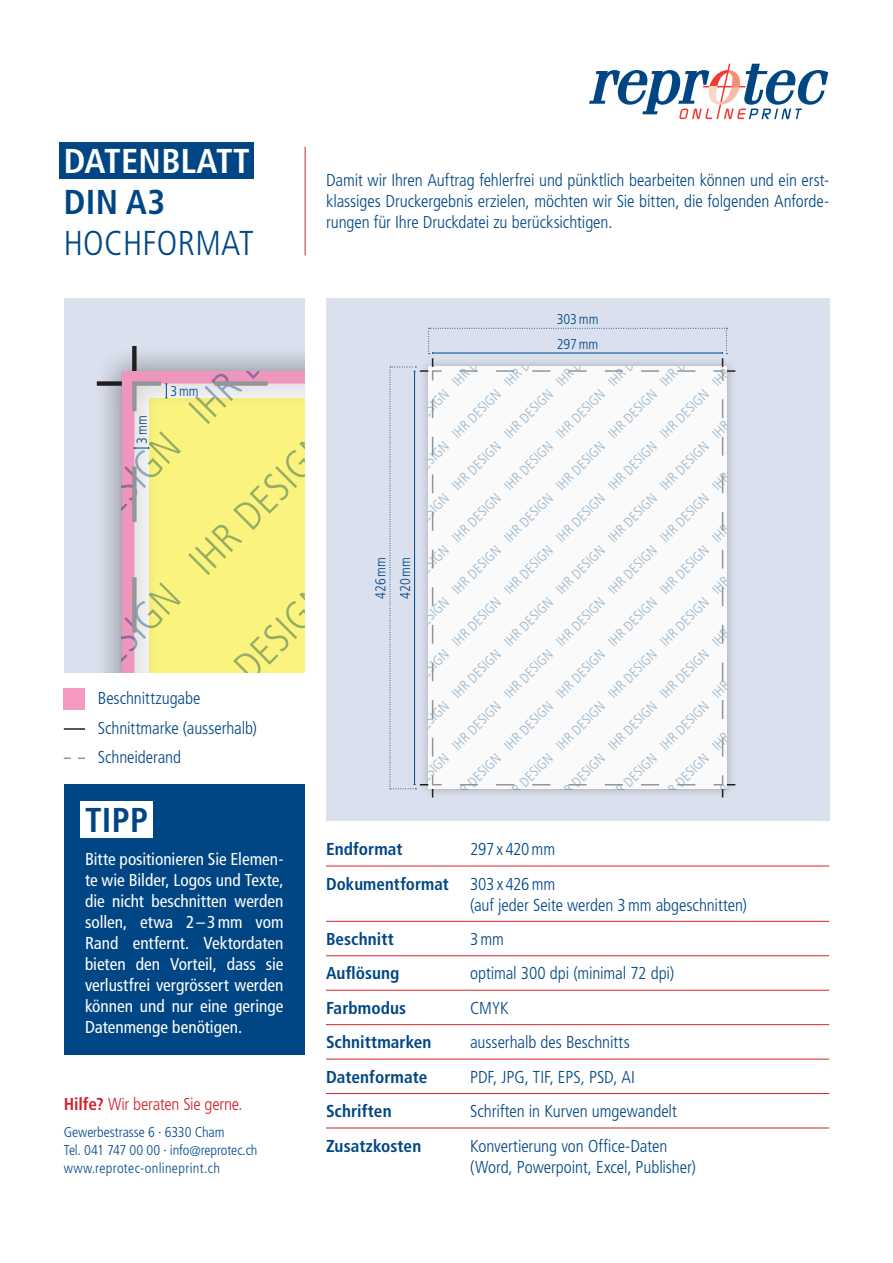
<style>
.page{position:relative;width:893px;height:1263px;background:#fff}
.page>*{position:absolute;margin:0;border:0;box-sizing:border-box;transform-origin:0 0}
.Absatzformat_1{font:700 condensed 34.5px "Frutiger LT Pro";letter-spacing:.01em;color:#fff}
.t1{font:300 condensed 34.5px "Frutiger LT Pro";letter-spacing:.01em;color:#004684}
.Absatzformat_3{font:700 condensed 34.5px "Frutiger LT Pro";letter-spacing:.01em;color:#004684}
.Absatzformat_2{font:300 condensed 17.25px/21px "Frutiger LT Pro";letter-spacing:-.005em;color:#004684}
.t2{font:condensed 17.25px/21px "Frutiger LT Pro";color:#fff;text-align:justify}
.Absatzformat_2-2{font:700 condensed 17.25px "Frutiger LT Pro";letter-spacing:.005em;color:#004684}
.t3{font:300 condensed 17.25px "Frutiger LT Pro";letter-spacing:-.015em;color:#d1232a}
.t4{font:300 condensed 14.25px "Frutiger LT Pro";color:#004a8d}
.t5{font:300 condensed 14.25px "Frutiger LT Pro";letter-spacing:.025em;color:#004a8d}
.t6{font:300 condensed 14.25px "Frutiger LT Pro";color:#004684}
.s1{font-weight:700}
</style>
<div class="page">
<svg style="left:589px;top:64px;width:239px;height:55px"></svg>
<div style="left:60px;top:142px;width:194px;height:37px;background:#004684"></div>
<hr style="left:305px;top:147px;width:1px;height:108px;background:#d1232a">
<div style="left:64px;top:298px;width:241px;height:375px;background:#dae0ed"></div>
<div style="left:95px;top:345px;width:210px;height:328px;background:#231f20;opacity:.3"></div>
<svg style="left:122px;top:371px;width:183px;height:302px;background:#ea93bc"></svg>
<svg style="left:130px;top:379px;width:175px;height:294px"></svg>
<div style="left:64px;top:784px;width:241px;height:271px;background:#004684"></div>
<div style="left:81px;top:801px;width:72px;height:37px;background:#fff"></div>
<hr style="left:326px;top:866px;width:144px;height:1px;background:#d1232a">
<hr style="left:470px;top:866px;width:359px;height:1px;background:#d1232a">
<hr style="left:326px;top:921px;width:144px;height:1px;background:#d1232a">
<hr style="left:470px;top:921px;width:359px;height:1px;background:#d1232a">
<hr style="left:326px;top:955px;width:144px;height:1px;background:#d1232a">
<hr style="left:470px;top:955px;width:359px;height:1px;background:#d1232a">
<hr style="left:326px;top:990px;width:144px;height:1px;background:#d1232a">
<hr style="left:470px;top:990px;width:359px;height:1px;background:#d1232a">
<hr style="left:326px;top:1024px;width:144px;height:1px;background:#d1232a">
<hr style="left:470px;top:1024px;width:359px;height:1px;background:#d1232a">
<hr style="left:326px;top:1059px;width:144px;height:1px;background:#d1232a">
<hr style="left:470px;top:1059px;width:359px;height:1px;background:#d1232a">
<hr style="left:326px;top:1093px;width:144px;height:1px;background:#d1232a">
<hr style="left:470px;top:1093px;width:359px;height:1px;background:#d1232a">
<hr style="left:326px;top:1128px;width:144px;height:1px;background:#d1232a">
<hr style="left:470px;top:1128px;width:359px;height:1px;background:#d1232a">
<div style="left:64px;top:688px;width:21px;height:21px;background:#f499c2"></div>
<hr style="left:64px;top:728px;width:21px;height:2px;background:#231f20">
<svg style="left:64px;top:757px;width:21px;height:2px"></svg>
<div style="left:326px;top:298px;width:503px;height:523px;background:#dae0ed"></div>
<svg style="left:390px;top:328px;width:345px;height:469px"></svg>
<svg style="left:165px;top:383px;width:2px;height:15px"></svg>
<svg style="left:134px;top:447px;width:15px;height:2px"></svg>
<svg style="left:149px;top:398px;width:156px;height:275px;background:#f3ee7b"></svg>
<p class="Absatzformat_1" style="left:64px;top:140px;width:187px">DATENBLATT</p>
<p class="Absatzformat_3" style="left:64px;top:182px;width:103px">DIN A3</p>
<p class="t1" style="left:64px;top:224px;width:192px">HOCHFORMAT</p>
<p class="t6" style="left:134px;top:444px;width:30px;rotate:-90deg">3mm</p>
<p class="t6" style="left:170px;top:383px;width:30px">3mm</p>
<p class="Absatzformat_2" style="left:326px;top:170px;width:505px;text-align:justify">Damit wir Ihren Auftrag fehlerfrei und pünktlich bearbeiten können und ein erst&shy;klassiges Druckergebnis erzielen, möchten wir Sie bitten, die folgenden Anforde&shy;rungen für Ihre Druckdatei zu berücksichtigen.</p>
<p class="t6" style="left:557px;top:311px;width:43px">303mm</p>
<p class="t6" style="left:557px;top:335px;width:43px">297mm</p>
<p class="Absatzformat_2" style="left:98px;top:688px;width:104px">Beschnittzugabe</p>
<p class="Absatzformat_2" style="left:98px;top:718px;width:161px">Schnittmarke (ausserhalb)</p>
<p class="Absatzformat_2" style="left:98px;top:747px;width:85px">Schneiderand</p>
<p class="Absatzformat_3" style="left:85px;top:799px;width:65px">TIPP</p>
<p class="t2" style="left:85px;top:849px;width:200px">Bitte positionieren Sie Elemen&shy;te wie Bilder, Logos und Texte, die nicht beschnitten werden sollen, etwa 2 –3mm vom Rand entfernt. Vektordaten bieten den Vorteil, dass sie verlustfrei vergrössert werden können und nur eine geringe Datenmenge benötigen.</p>
<p class="t3" style="left:64px;top:1094px;width:180px"><span class="s1">Hilfe?</span> Wir beraten Sie gerne.</p>
<p class="t4" style="left:64px;top:1123px;width:162px">Gewerbestrasse 6 · 6330 Cham</p>
<p class="t4" style="left:64px;top:1141px;width:195px">Tel. 041 747 00 00 · info@reprotec.ch</p>
<p class="t5" style="left:64px;top:1159px;width:158px">www.reprotec-onlineprint.ch</p>
<p class="t6" style="left:372px;top:599px;width:43px;rotate:-90deg">426mm</p>
<p class="t6" style="left:397px;top:599px;width:43px;rotate:-90deg">420mm</p>
<p class="Absatzformat_2-2" style="left:326px;top:839px;width:78px">Endformat</p>
<p class="Absatzformat_2" style="left:470px;top:839px;width:87px">297 x 420mm</p>
<p class="Absatzformat_2-2" style="left:326px;top:873px;width:124px">Dokumentformat</p>
<p class="Absatzformat_2" style="left:470px;top:873px;width:278px">303 x 426mm<br>(auf jeder Seite werden 3mm abgeschnitten)</p>
<p class="Absatzformat_2-2" style="left:326px;top:929px;width:69px">Beschnitt</p>
<p class="Absatzformat_2" style="left:470px;top:928px;width:35px">3mm</p>
<p class="Absatzformat_2-2" style="left:326px;top:963px;width:75px">Auflösung</p>
<p class="Absatzformat_2" style="left:470px;top:963px;width:206px">optimal 300 dpi (minimal 72 dpi)</p>
<p class="Absatzformat_2-2" style="left:326px;top:997px;width:82px">Farbmodus</p>
<p class="Absatzformat_2" style="left:470px;top:997px;width:40px">CMYK</p>
<p class="Absatzformat_2-2" style="left:326px;top:1032px;width:107px">Schnittmarken</p>
<p class="Absatzformat_2" style="left:470px;top:1032px;width:161px">ausserhalb des Beschnitts</p>
<p class="Absatzformat_2-2" style="left:326px;top:1066px;width:103px">Datenformate</p>
<p class="Absatzformat_2" style="left:470px;top:1066px;width:166px">PDF, JPG, TIF, EPS, PSD, AI</p>
<p class="Absatzformat_2-2" style="left:326px;top:1101px;width:67px">Schriften</p>
<p class="Absatzformat_2" style="left:470px;top:1101px;width:208px">Schriften in Kurven umgewandelt</p>
<p class="Absatzformat_2-2" style="left:326px;top:1135px;width:97px">Zusatzkosten</p>
<p class="Absatzformat_2" style="left:470px;top:1135px;width:227px">Konvertierung von Office-Daten (Word, Powerpoint, Excel, Publisher)</p>
</div>
